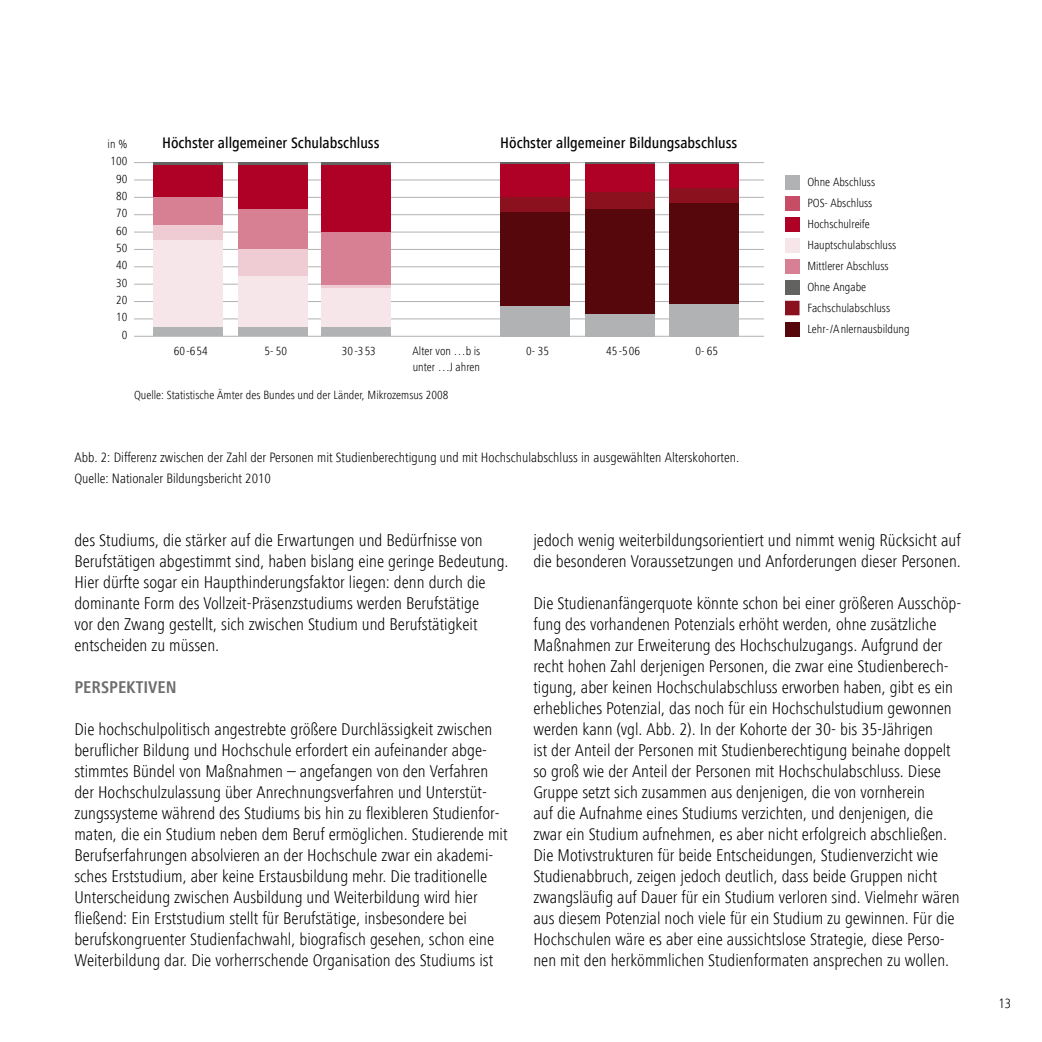
<style>
.page{position:relative;width:1042px;height:1042px;background:#fff}
.page>*{position:absolute;margin:0;border:0;box-sizing:border-box;transform-origin:0 0}
.t1{font:300 condensed 17.5px/21px "Frutiger Next LT";color:#000}
.t2{font:700 condensed 17.5px "Frutiger Next LT";color:#6e6e6e}
.t3{font:500 condensed 15.75px "Frutiger Next LT";color:#000}
.t4{font:300 condensed 14px/21px "Frutiger Next LT";color:#000}
.t5{font:300 condensed 12.25px/17.3px "Frutiger Next LT";color:#000;text-align:right}
</style>
<div class="page">
<hr style="left:134px;top:162px;width:630px;height:1px;background:#b1b2b3">
<hr style="left:134px;top:180px;width:630px;height:1px;background:#b1b2b3">
<hr style="left:134px;top:214px;width:630px;height:1px;background:#b1b2b3">
<hr style="left:134px;top:284px;width:630px;height:1px;background:#b1b2b3">
<hr style="left:134px;top:266px;width:630px;height:1px;background:#b1b2b3">
<hr style="left:134px;top:301px;width:630px;height:1px;background:#b1b2b3">
<hr style="left:134px;top:197px;width:630px;height:1px;background:#b1b2b3">
<hr style="left:134px;top:232px;width:630px;height:1px;background:#b1b2b3">
<hr style="left:134px;top:249px;width:630px;height:1px;background:#b1b2b3">
<hr style="left:134px;top:319px;width:630px;height:1px;background:#b1b2b3">
<hr style="left:134px;top:336px;width:630px;height:1px;background:#b1b2b3">
<div style="left:785px;top:175px;width:14px;height:14px;background:#b1b2b3"></div>
<div style="left:785px;top:196px;width:14px;height:14px;background:#c74d67"></div>
<div style="left:785px;top:217px;width:14px;height:14px;background:#af0126"></div>
<div style="left:785px;top:238px;width:14px;height:14px;background:#f7e6e9"></div>
<div style="left:785px;top:259px;width:14px;height:14px;background:#d78093"></div>
<div style="left:785px;top:280px;width:14px;height:14px;background:#626261"></div>
<div style="left:785px;top:301px;width:14px;height:14px;background:#8a111d"></div>
<div style="left:785px;top:322px;width:14px;height:14px;background:#56070c"></div>
<div style="left:153px;top:165px;width:70px;height:32px;background:#af0126"></div>
<hr style="left:153px;top:163px;width:70px;height:2px;background:#626261">
<div style="left:153px;top:239px;width:70px;height:89px;background:#f7e6e9"></div>
<div style="left:153px;top:328px;width:70px;height:8px;background:#b1b2b3"></div>
<div style="left:153px;top:225px;width:70px;height:14px;background:#efccd4"></div>
<div style="left:153px;top:197px;width:70px;height:28px;background:#d78093"></div>
<div style="left:238px;top:165px;width:70px;height:45px;background:#af0126"></div>
<hr style="left:238px;top:163px;width:70px;height:2px;background:#626261">
<div style="left:238px;top:275px;width:70px;height:53px;background:#f7e6e9"></div>
<div style="left:238px;top:328px;width:70px;height:8px;background:#b1b2b3"></div>
<div style="left:238px;top:249px;width:70px;height:26px;background:#efccd4"></div>
<div style="left:238px;top:210px;width:70px;height:39px;background:#d78093"></div>
<div style="left:586px;top:164px;width:69px;height:28px;background:#af0126"></div>
<hr style="left:586px;top:163px;width:69px;height:1px;background:#626261">
<div style="left:586px;top:314px;width:69px;height:22px;background:#b1b2b3"></div>
<div style="left:586px;top:192px;width:69px;height:18px;background:#8a111d"></div>
<div style="left:586px;top:210px;width:69px;height:104px;background:#56070c"></div>
<div style="left:500px;top:164px;width:69px;height:33px;background:#af0126"></div>
<hr style="left:500px;top:163px;width:69px;height:1px;background:#626261">
<div style="left:500px;top:197px;width:69px;height:15px;background:#8a111d"></div>
<div style="left:500px;top:212px;width:69px;height:94px;background:#56070c"></div>
<div style="left:500px;top:306px;width:69px;height:30px;background:#b1b2b3"></div>
<div style="left:669px;top:164px;width:70px;height:24px;background:#af0126"></div>
<hr style="left:669px;top:163px;width:70px;height:1px;background:#626261">
<div style="left:669px;top:188px;width:70px;height:15px;background:#8a111d"></div>
<div style="left:669px;top:203px;width:70px;height:101px;background:#56070c"></div>
<div style="left:669px;top:304px;width:70px;height:32px;background:#b1b2b3"></div>
<div style="left:321px;top:165px;width:70px;height:162px;background:#af0126"></div>
<hr style="left:321px;top:163px;width:70px;height:2px;background:#626261">
<div style="left:321px;top:288px;width:70px;height:40px;background:#f7e6e9"></div>
<div style="left:321px;top:328px;width:70px;height:8px;background:#b1b2b3"></div>
<svg style="left:321px;top:284px;width:70px;height:4px"></svg>
<div style="left:321px;top:232px;width:70px;height:52px;background:#d78093"></div>
<p class="t5" style="left:108px;top:135px;width:21px">in %</p>
<p class="t3" style="left:162px;top:134px;width:219px">Höchster allgemeiner schulabschluss</p>
<p class="t3" style="left:500px;top:134px;width:238px">Höchster allgemeiner Bildungsabschluss</p>
<p class="t5" style="left:110px;top:153px;width:18px">100<br>90<br>80<br>70<br>60<br>50<br>40<br>30<br>20<br>10<br>0</p>
<p class="t5" style="left:174px;top:342px;width:36px">60-654</p>
<p class="t5" style="left:264px;top:342px;width:24px">5- 50</p>
<p class="t5" style="left:342px;top:342px;width:36px">30-353</p>
<p class="t5" style="left:412px;top:342px;width:69px">alter von …b is</p>
<p class="t5" style="left:526px;top:342px;width:24px">0- 35</p>
<p class="t5" style="left:606px;top:342px;width:36px">45-506</p>
<p class="t5" style="left:695px;top:342px;width:24px">0- 65</p>
<p class="t5" style="left:413px;top:358px;width:69px">unter …J ahren</p>
<p class="t5" style="left:134px;top:386px;width:316px">Quelle: Statistische ämter des Bundes und der Länder, Mikrozemsus 2008</p>
<p class="t4" style="left:74px;top:447px;width:666px">Abb. 2: Differenz zwischen der Zahl der Personen mit Studienberechtigung und mit Hochschulabschluss in ausgewählten Alterskohorten.<br>Quelle: Nationaler Bildungsbericht 2010</p>
<p class="t5" style="left:807px;top:171px;width:104px;line-height:21px;text-align:left">Ohne abschluss<br>POS- abschluss<br>Hochschulreife<br>Hauptschulabschluss<br>Mittlerer abschluss<br>Ohne angabe<br>Fachschulabschluss<br>Lehr-/anlernausbildung</p>
<p class="t1" style="left:74px;top:530px;width:436px">des Studiums, die stärker auf die Erwartungen und Bedürfnisse von Berufstätigen abgestimmt sind, haben bislang eine geringe Bedeutung.<br>Hier dürfte sogar ein Haupthinderungsfaktor liegen: denn durch die dominante Form des Vollzeit-Präsenzstudiums werden Berufstätige<br>vor den Zwang gestellt, sich zwischen Studium und Berufstätigkeit entscheiden zu müssen.</p>
<p class="t2" style="left:74px;top:677px;width:104px">PERSPEKTIVEN</p>
<p class="t1" style="left:74px;top:719px;width:435px">Die hochschulpolitisch angestrebte größere Durchlässigkeit zwischen beruflicher Bildung und Hochschule erfordert ein aufeinander abge&shy;stimmtes Bündel von Maßnahmen – angefangen von den Verfahren der Hochschulzulassung über Anrechnungsverfahren und Unterstüt&shy;zungssysteme während des Studiums bis hin zu flexibleren Studienfor&shy;maten, die ein Studium neben dem Beruf ermöglichen. Studierende mit Berufserfahrungen absolvieren an der Hochschule zwar ein akademi&shy;sches Erststudium, aber keine Erstausbildung mehr. Die traditionelle Unterscheidung zwischen Ausbildung und Weiterbildung wird hier fließend: Ein Erststudium stellt für Berufstätige, insbesondere bei berufskongruenter Studienfachwahl, biografisch gesehen, schon eine Weiterbildung dar. Die vorherrschende Organisation des Studiums ist</p>
<p class="t1" style="left:533px;top:530px;width:429px">jedoch wenig weiterbildungsorientiert und nimmt wenig Rücksicht auf die besonderen Voraussetzungen und Anforderungen dieser Personen.</p>
<p class="t1" style="left:533px;top:593px;width:429px">Die Studienanfängerquote könnte schon bei einer größeren Ausschöp&shy;fung des vorhandenen Potenzials erhöht werden, ohne zusätzliche Maßnahmen zur Erweiterung des Hochschulzugangs. Aufgrund der recht hohen Zahl derjenigen Personen, die zwar eine Studienberech&shy;tigung, aber keinen Hochschulabschluss erworben haben, gibt es ein erhebliches Potenzial, das noch für ein Hochschulstudium gewonnen werden kann (vgl. Abb. 2). I n der Kohorte der 30- bis 35-Jährigen<br>ist der Anteil der Personen mit Studienberechtigung beinahe doppelt so groß wie der Anteil der Personen mit Hochschulabschluss. Diese Gruppe setzt sich zusammen aus denjenigen, die von vornherein<br>auf die Aufnahme eines Studiums verzichten, und denjenigen, die zwar ein Studium aufnehmen, es aber nicht erfolgreich abschließen.<br>Die Motivstrukturen für beide Entscheidungen, Studienverzicht wie Studienabbruch, zeigen jedoch deutlich, dass beide Gruppen nicht zwangsläufig auf Dauer für ein Studium verloren sind. Vielmehr wären aus diesem Potenzial noch viele für ein Studium zu gewinnen. Für die Hochschulen wäre es aber eine aussichtslose Strategie, diese Perso&shy;nen mit den herkömmlichen Studienformaten ansprechen zu wollen.</p>
<p class="t4" style="left:998px;top:993px;width:14px">13</p>
</div>
